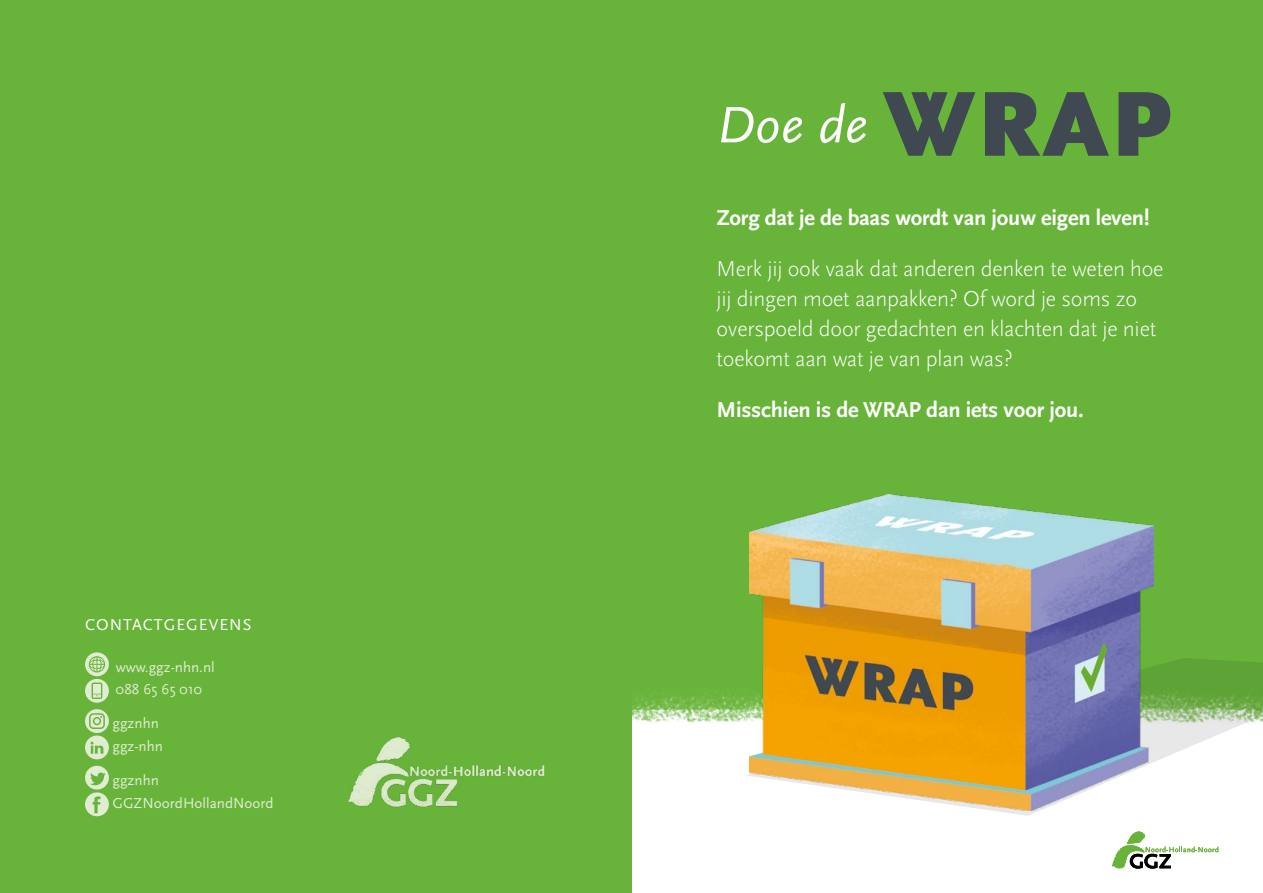
<style>
.page{position:relative;width:1263px;height:893px;background:#fff}
.page>*{position:absolute;margin:0;border:0;box-sizing:border-box;transform-origin:0 0}
.t1{font:italic 53.55px "Scala Sans Pro";color:#fff}
.t2{font:300 22.5px/30px "Scala Sans Pro";letter-spacing:-.01em;color:#fff}
.t3{font:700 22.5px "Scala Sans Pro";letter-spacing:-.01em;color:#fff}
.t4{font:16.5px "Scala Sans Pro";letter-spacing:.06em;color:#fff}
.t5{font:15px/22.5px "Scala Sans Pro";color:#e0edd2}
.s1{font-weight:900;font-style:normal;font-size:96.3px;color:#404851}
</style>
<div class="page">
<img style="left:631px;top:687px;width:115px;height:66px">
<div style="left:519px;top:0;width:744px;height:687px;background:#68b43a"></div>
<svg style="left:746px;top:658px;width:517px;height:158px"></svg>
<img style="left:749px;top:495px;width:405px;height:316px">
<svg style="left:1112px;top:831px;width:106px;height:38px"></svg>
<div style="left:0;top:0;width:631px;height:893px;background:#68b43a"></div>
<svg style="left:85px;top:652px;width:24px;height:51px"></svg>
<svg style="left:85px;top:709px;width:24px;height:50px"></svg>
<svg style="left:85px;top:766px;width:24px;height:50px"></svg>
<img style="left:348px;top:737px;width:197px;height:70px">
<p class="t4" style="left:85px;top:615px;width:168px">CONTACTGEGEVENS</p>
<p class="t5" style="left:116px;top:655px;width:100px">www.ggz-nhn.nl<br>088 65 65 010</p>
<p class="t5" style="left:112px;top:712px;width:52px">ggznhn ggz-nhn</p>
<p class="t5" style="left:112px;top:769px;width:163px">ggznhn<br>GGZNoordHollandNoord</p>
<h1 class="t1" style="left:716px;top:94px;width:457px">Doe de <span class="s1">WRAP</span></h1>
<p class="t3" style="left:716px;top:205px;width:435px">Zorg dat je de baas wordt van jouw eigen leven!</p>
<p class="t2" style="left:716px;top:254px;width:448px">Merk jij ook vaak dat anderen denken te weten hoe jij dingen moet aanpakken? Of word je soms zo overspoeld door gedachten en klachten dat je niet toekomt aan wat je van plan was?</p>
<p class="t3" style="left:716px;top:397px;width:369px">Misschien is de WRAP dan iets voor jou.</p>
</div>
